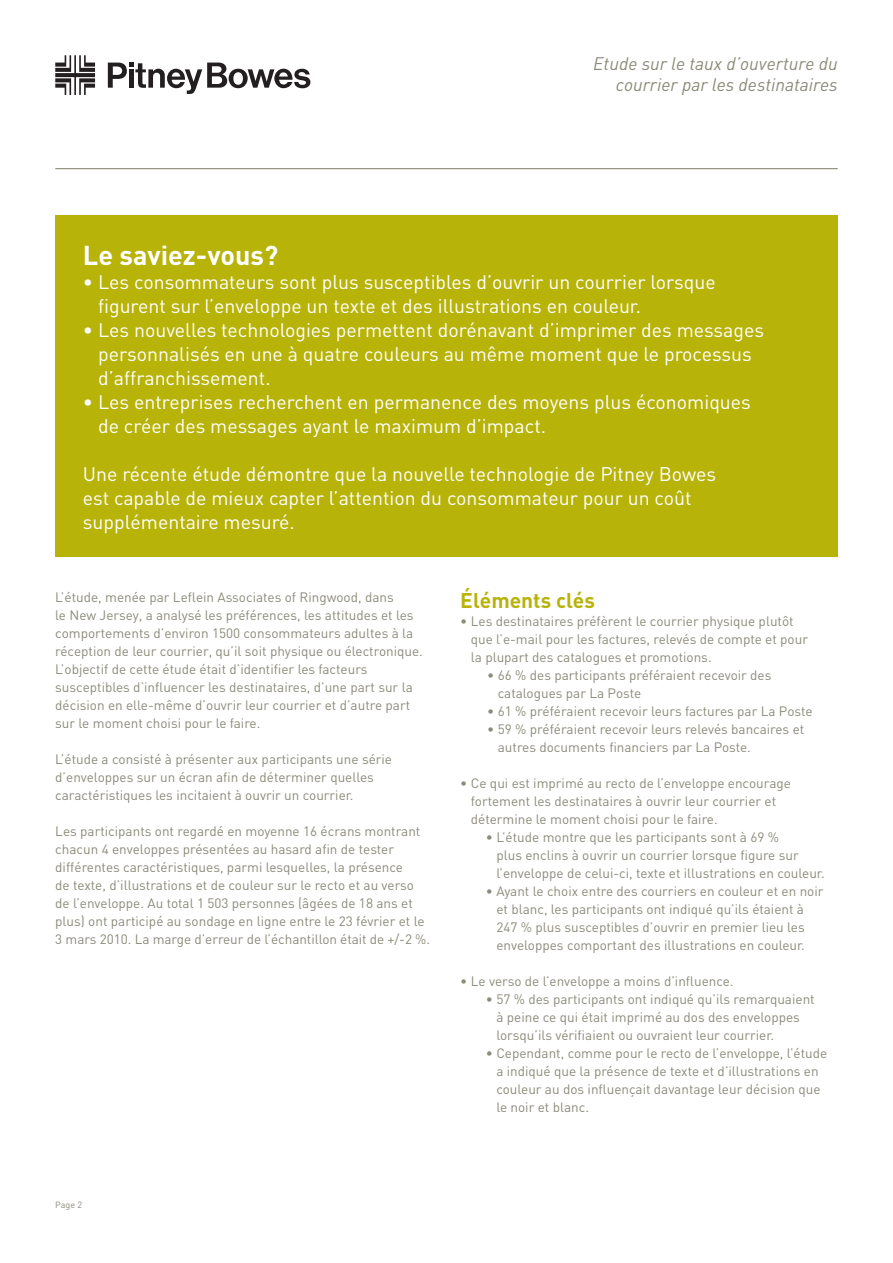
<style>
.page{position:relative;width:893px;height:1263px;background:#fff}
.page>*{position:absolute;margin:0;border:0;box-sizing:border-box;transform-origin:0 0}
._3__introduction_hea{font:700 27px "DIN";color:#fff}
._6__body_copy{font:700 21px "DIN";color:#b8b309}
._4__introduction_bod{font:19.5px/24px "DIN";color:#fff}
._14__About_Pitney_Bo{font:italic 18px/21px "DIN";color:#8c8a7b;text-align:right}
._6__body_copy-2{font:13.5px/18px "DIN";color:#8c8a7b}
._14__About_Pitney_Bo-2{font:9px "DIN";color:#8c8a7b}
</style>
<div class="page">
<hr style="left:55px;top:168px;width:783px;height:1px;background:#8c8a7b">
<svg style="left:108px;top:63px;width:202px;height:31px"></svg>
<svg style="left:55px;top:55px;width:40px;height:40px"></svg>
<div style="left:55px;top:215px;width:783px;height:342px;background:#b8b309"></div>
<p class="_14__About_Pitney_Bo" style="left:593px;top:53px;width:246px">Etude sur le taux d’ouverture du courrier par les destinataires</p>
<p class="_3__introduction_hea" style="left:83px;top:238px;width:197px">Le saviez-vous?</p>
<p class="_4__introduction_bod" style="left:98px;top:270px;width:619px;text-indent:-15px">• Les consommateurs sont plus susceptibles d’ouvrir un courrier lorsque figurent sur l’enveloppe un texte et des illustrations en couleur.</p>
<p class="_4__introduction_bod" style="left:98px;top:318px;width:667px;text-indent:-15px">• Les nouvelles technologies permettent dorénavant d’imprimer des messages personnalisés en une à quatre couleurs au même moment que le processus d’affranchissement.</p>
<p class="_4__introduction_bod" style="left:98px;top:390px;width:654px;text-indent:-15px">• Les entreprises recherchent en permanence des moyens plus économiques de créer des messages ayant le maximum d’impact.</p>
<p class="_4__introduction_bod" style="left:83px;top:462px;width:635px">Une récente étude démontre que la nouvelle technologie de Pitney Bowes est capable de mieux capter l’attention du consommateur pour un coût supplémentaire mesuré.</p>
<p class="_6__body_copy-2" style="left:55px;top:588px;width:369px">L’étude, menée par Leflein Associates of Ringwood, dans<br>le New Jersey, a analysé les préférences, les attitudes et les comportements d’environ 1500 consommateurs adultes à la réception de leur courrier, qu’il soit physique ou électronique.<br>L’objectif de cette étude était d’identifier les facteurs susceptibles d’influencer les destinataires, d’une part sur la décision en elle-même d’ouvrir leur courrier et d’autre part sur le moment choisi pour le faire.</p>
<p class="_6__body_copy-2" style="left:55px;top:750px;width:338px">L’étude a consisté à présenter aux participants une série d’enveloppes sur un écran afin de déterminer quelles caractéristiques les incitaient à ouvrir un courrier.</p>
<p class="_6__body_copy-2" style="left:55px;top:822px;width:376px">Les participants ont regardé en moyenne 16 écrans montrant chacun 4 enveloppes présentées au hasard afin de tester différentes caractéristiques, parmi lesquelles, la présence<br>de texte, d’illustrations et de couleur sur le recto et au verso de l’enveloppe. Au total 1 503 personnes (âgées de 18 ans et plus) ont participé au sondage en ligne entre le 23 février et le 3 mars 2010. La marge d’erreur de l’échantillon était de +/-2 %.</p>
<p class="_6__body_copy" style="left:460px;top:587px;width:136px">Éléments clés</p>
<p class="_6__body_copy-2" style="left:471px;top:612px;width:339px;text-indent:-11px">• Les destinataires préfèrent le courrier physique plutôt que l’e-mail pour les factures, relevés de compte et pour la plupart des catalogues et promotions.</p>
<p class="_6__body_copy-2" style="left:498px;top:666px;width:275px;text-indent:-11px">• 66 % des participants préféraient recevoir des catalogues par La Poste</p>
<p class="_6__body_copy-2" style="left:487px;top:702px;width:327px">• 61 % préféraient recevoir leurs factures par La Poste</p>
<p class="_6__body_copy-2" style="left:498px;top:720px;width:308px;text-indent:-11px">• 59 % préféraient recevoir leurs relevés bancaires et autres documents financiers par La Poste.</p>
<p class="_6__body_copy-2" style="left:471px;top:774px;width:322px;text-indent:-11px">• Ce qui est imprimé au recto de l’enveloppe encourage fortement les destinataires à ouvrir leur courrier et détermine le moment choisi pour le faire.</p>
<p class="_6__body_copy-2" style="left:496px;top:828px;width:330px;text-indent:-11px">• L’étude montre que les participants sont à 69 %<br>plus enclins à ouvrir un courrier lorsque figure sur l’enveloppe de celui-ci, texte et illustrations en couleur.</p>
<p class="_6__body_copy-2" style="left:496px;top:882px;width:329px;text-indent:-11px">• Ayant le choix entre des courriers en couleur et en noir et blanc, les participants ont indiqué qu’ils étaient à 247 % plus susceptibles d’ouvrir en premier lieu les enveloppes comportant des illustrations en couleur.</p>
<p class="_6__body_copy-2" style="left:460px;top:972px;width:275px">• Le verso de l’enveloppe a moins d’influence.</p>
<p class="_6__body_copy-2" style="left:496px;top:990px;width:320px;text-indent:-11px">• 57 % des participants ont indiqué qu’ils remarquaient à peine ce qui était imprimé au dos des enveloppes lorsqu’ils vérifiaient ou ouvraient leur courrier.</p>
<p class="_6__body_copy-2" style="left:496px;top:1044px;width:332px;text-indent:-11px">• Cependant, comme pour le recto de l’enveloppe, l’étude a indiqué que la présence de texte et d’illustrations en couleur au dos influençait davantage leur décision que le noir et blanc.</p>
<p class="_14__About_Pitney_Bo-2" style="left:55px;top:1199px;width:28px">Page 2</p>
</div>
